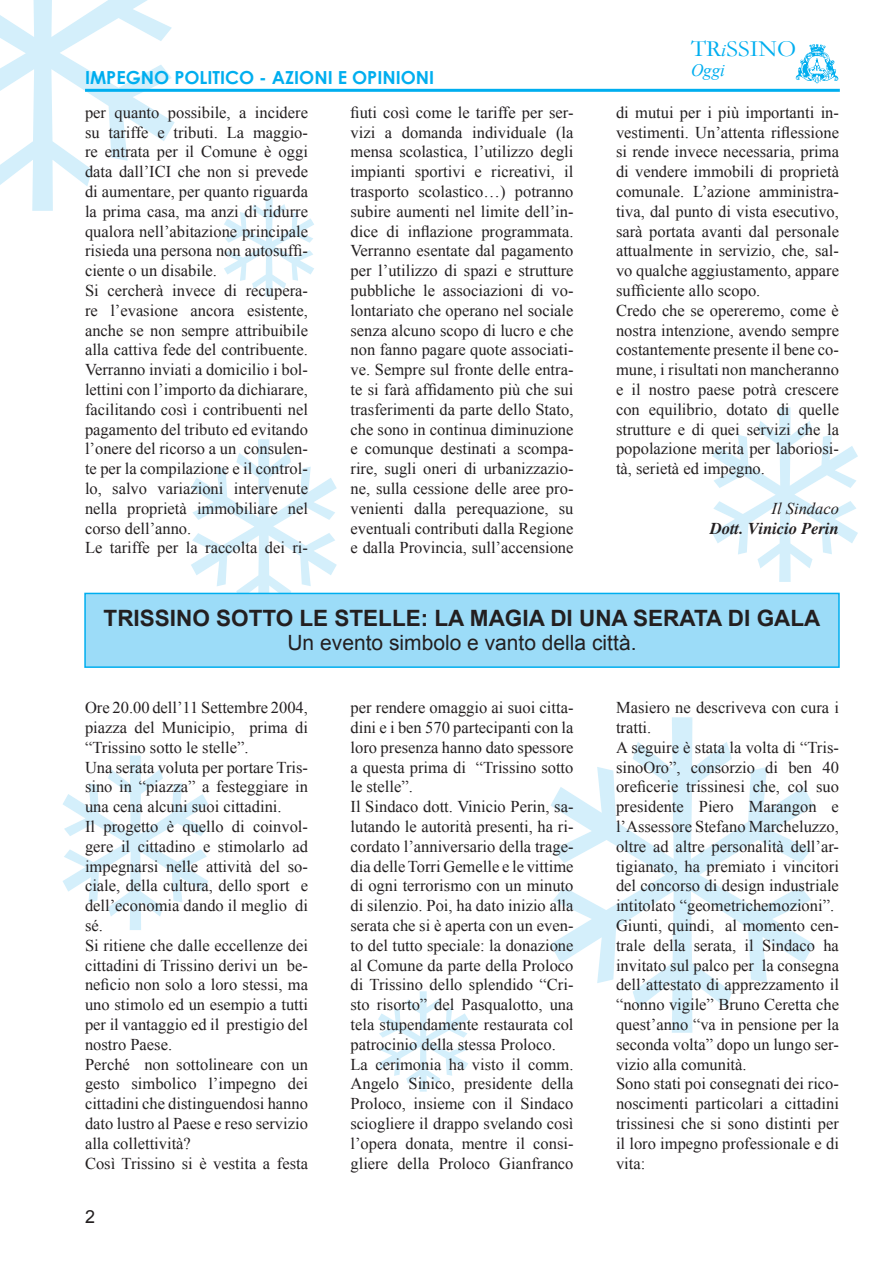
<style>
.page{position:relative;width:893px;height:1263px;background:#fff}
.page>*{position:absolute;margin:0;border:0;box-sizing:border-box;transform-origin:0 0}
.t1{font:23.4px "Garamond";color:#00aeef;scale:1.04 1}
.t2{font:700 22.5px "Arial";color:#231f20}
.t3{font:21px "Arial";color:#231f20}
.t4{font:700 18px "Century Gothic";color:#00aeef}
.t5{font:18px "Arial";color:#231f20}
.t6{font:italic 17.55px "Times New Roman";color:#00aeef}
.t7{font:16.5px/19.8px "Times New Roman";color:#231f20}
.t8{font:italic 700 16.5px "Times";color:#231f20}
.t9{font:italic 16.5px "Times New Roman";color:#231f20}
.s1{font-family:"Times New Roman";font-style:italic;font-size:17.55px}
</style>
<div class="page">
<hr style="left:85px;top:89px;width:755px;height:3px;background:#00aeef">
<img style="left:795px;top:44px;width:44px;height:40px">
<div style="left:85px;top:593px;width:754px;height:74px;background:#9cdcf8"></div>
<div style="left:84px;top:593px;width:756px;height:75px;border:2px solid #00aeef"></div>
<svg style="left:191px;top:592px;width:146px;height:4px"></svg>
<svg style="left:85px;top:88px;width:90px;height:4px"></svg>
<p class="t4" style="left:85px;top:63px;width:351px">IMPEGNO POLITICO - AZIONI E OPINIONI</p>
<h1 class="t1" style="left:691px;top:33px;width:103px">TR<span class="s1">i</span>SSINO</h1>
<p class="t6" style="left:691px;top:59px;width:36px">Oggi</p>
<p class="t7" style="left:85px;top:102px;width:224px">per quanto possibile, a incidere su tariffe e tributi. La maggio&shy;re entrata per il Comune è oggi data dall’ICI che non si prevede di aumentare, per quanto riguarda la prima casa, ma anzi di ridurre qualora nell’abitazione principale risieda una persona non autosuffi&shy;ciente o un disabile.<br>Si cercherà invece di recupera&shy;re l’evasione ancora esistente, anche se non sempre attribuibile alla cattiva fede del contribuente.<br>Verranno inviati a domicilio i bol&shy;lettini con l’importo da dichiarare, facilitando così i contribuenti nel pagamento del tributo ed evitando l’onere del ricorso a un consulen&shy;te per la compilazione e il control&shy;lo, salvo variazioni intervenute nella proprietà immobiliare nel corso dell’anno.<br>Le tariffe per la raccolta dei ri-</p>
<p class="t7" style="left:351px;top:102px;width:224px;text-align:justify">fiuti così come le tariffe per ser&shy;vizi a domanda individuale (la mensa scolastica, l’utilizzo degli impianti sportivi e ricreativi, il trasporto scolastico…) potranno subire aumenti nel limite dell’in&shy;dice di inflazione programmata.<br>Verranno esentate dal pagamento per l’utilizzo di spazi e strutture pubbliche le associazioni di vo&shy;lontariato che operano nel sociale senza alcuno scopo di lucro e che non fanno pagare quote associati&shy;ve. Sempre sul fronte delle entra&shy;te si farà affidamento più che sui trasferimenti da parte dello Stato, che sono in continua diminuzione e comunque destinati a scompa&shy;rire, sugli oneri di urbanizzazio&shy;ne, sulla cessione delle aree pro&shy;venienti dalla perequazione, su eventuali contributi dalla Regione e dalla Provincia, sull’accensione</p>
<p class="t7" style="left:616px;top:102px;width:224px">di mutui per i più importanti in&shy;vestimenti. Un’attenta riflessione si rende invece necessaria, prima di vendere immobili di proprietà comunale. L’azione amministra&shy;tiva, dal punto di vista esecutivo, sarà portata avanti dal personale attualmente in servizio, che, sal&shy;vo qualche aggiustamento, appare sufficiente allo scopo.<br>Credo che se opereremo, come è nostra intenzione, avendo sempre costantemente presente il bene co&shy;mune, i risultati non mancheranno e il nostro paese potrà crescere con equilibrio, dotato di quelle strutture e di quei servizi che la popolazione merita per laboriosi&shy;tà, serietà ed impegno.</p>
<p class="t9" style="left:772px;top:497px;width:69px">Il Sindaco</p>
<p class="t8" style="left:710px;top:518px;width:130px">Dott. Vinicio Perin</p>
<h2 class="t2" style="left:104px;top:604px;width:718px">TRISSINO SOTTO LE STELLE: LA MAGIA DI UNA SERATA DI GALA</h2>
<p class="t3" style="left:287px;top:629px;width:350px">Un evento simbolo e vanto della città.</p>
<p class="t7" style="left:85px;top:697px;width:224px">Ore 20.00 dell’11 Settembre 2004, piazza del Municipio, prima di “Trissino sotto le stelle”.<br>Una serata voluta per portare Tris&shy;sino in “piazza” a festeggiare in una cena alcuni suoi cittadini.<br>Il progetto è quello di coinvol&shy;gere il cittadino e stimolarlo ad impegnarsi nelle attività del so&shy;ciale, della cultura, dello sport e dell’economia dando il meglio di sé.<br>Si ritiene che dalle eccellenze dei cittadini di Trissino derivi un be&shy;neficio non solo a loro stessi, ma uno stimolo ed un esempio a tutti per il vantaggio ed il prestigio del nostro Paese.<br>Perché non sottolineare con un gesto simbolico l’impegno dei cittadini che distinguendosi hanno dato lustro al Paese e reso servizio alla collettività?<br>Così Trissino si è vestita a festa</p>
<p class="t7" style="left:351px;top:697px;width:224px">per rendere omaggio ai suoi citta&shy;dini e i ben 570 partecipanti con la loro presenza hanno dato spessore a questa prima di “Trissino sotto le stelle”.<br>Il Sindaco dott. Vinicio Perin, sa&shy;lutando le autorità presenti, ha ri&shy;cordato l’anniversario della trage&shy;dia delle Torri Gemelle e le vittime di ogni terrorismo con un minuto di silenzio. Poi, ha dato inizio alla serata che si è aperta con un even&shy;to del tutto speciale: la donazione al Comune da parte della Proloco di Trissino dello splendido “Cri&shy;sto risorto” del Pasqualotto, una tela stupendamente restaurata col patrocinio della stessa Proloco.<br>La cerimonia ha visto il comm.<br>Angelo Sinico, presidente della Proloco, insieme con il Sindaco sciogliere il drappo svelando così l’opera donata, mentre il consi&shy;gliere della Proloco Gianfranco</p>
<p class="t7" style="left:616px;top:697px;width:224px">Masiero ne descriveva con cura i tratti.<br>A seguire è stata la volta di “Tris&shy;sinoOro”, consorzio di ben 40 oreficerie trissinesi che, col suo presidente Piero Marangon e l’Assessore Stefano Marcheluzzo, oltre ad altre personalità dell’ar&shy;tigianato, ha premiato i vincitori del concorso di design industriale intitolato “geometrichemozioni”.<br>Giunti, quindi, al momento cen&shy;trale della serata, il Sindaco ha invitato sul palco per la consegna dell’attestato di apprezzamento il “nonno vigile” Bruno Ceretta che quest’anno “va in pensione per la seconda volta” dopo un lungo ser&shy;vizio alla comunità.<br>Sono stati poi consegnati dei rico&shy;noscimenti particolari a cittadini trissinesi che si sono distinti per il loro impegno professionale e di vita:</p>
<p class="t5" style="left:85px;top:1205px;width:12px">2</p>
</div>
